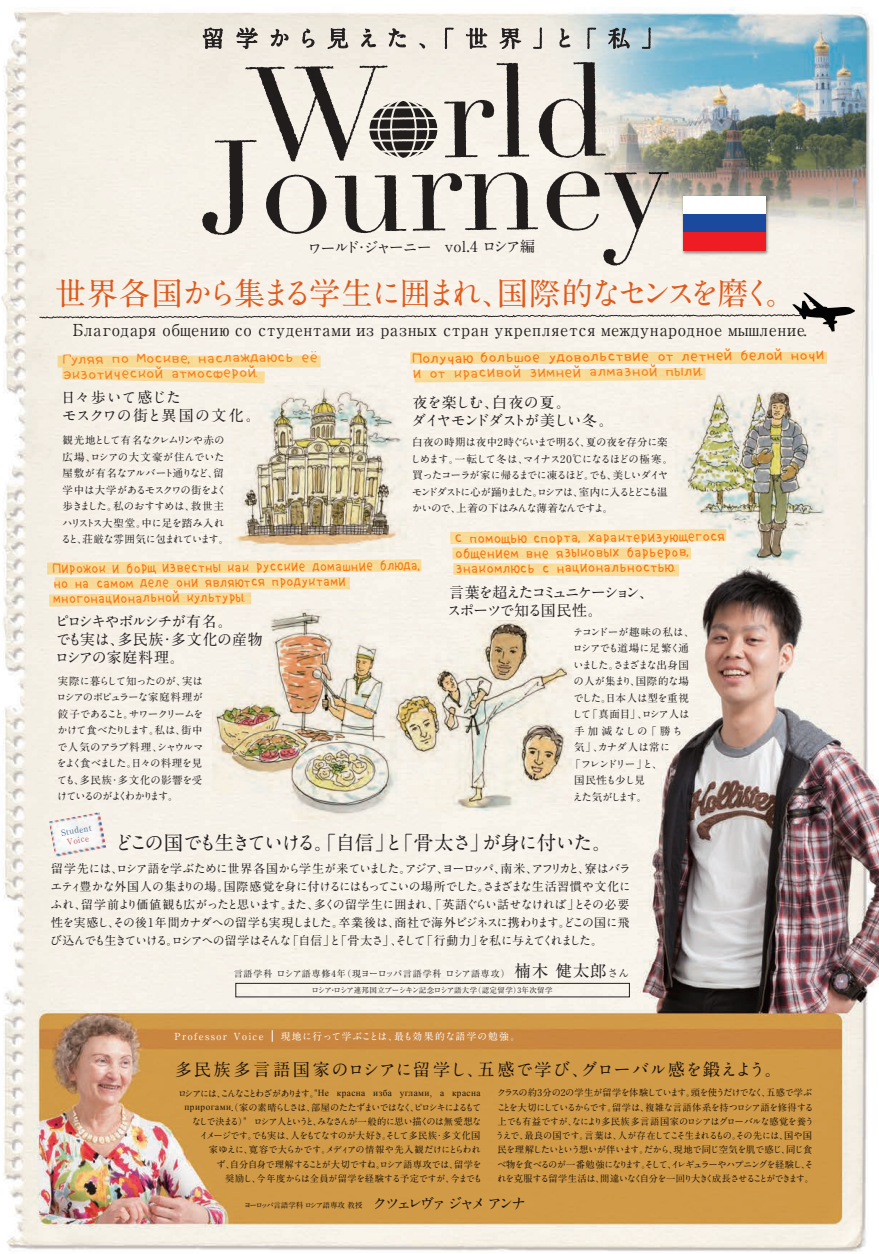
<style>
.page{position:relative;width:879px;height:1254px;background:#fff}
.page>*{position:absolute;margin:0;border:0;box-sizing:border-box;transform-origin:0 0}
.t1{font:700 31.5px "A1 Mincho Std";letter-spacing:-.13em;color:#e7601f}
.t2{font:700 19.5px "A1 Mincho Std";letter-spacing:-.09em;color:#231f20}
.t3{font:700 17.25px "A1 Mincho Std";letter-spacing:.065em;color:#231f20}
.t4{font:16.5px "Ryumin Pr 6 N";letter-spacing:-.41em;color:#231f20;scale:.95 1}
.t5{font:700 15px/18px "A1 Mincho Std";letter-spacing:-.05em;color:#231f20}
.t6{font:700 15px/18px "A1 Mincho Std";letter-spacing:-.11em;color:#231f20}
.t7{font:700 15px/18px "A1 Mincho Std";letter-spacing:-.075em;color:#231f20}
.t8{font:700 15px/18px "A1 Mincho Std";letter-spacing:-.015em;color:#231f20}
.t9{font:700 15px "A1 Mincho Std";letter-spacing:-.105em;color:#231f20}
.t10{font:14.85px/14.5px "The Little Bird FONTS";color:#f58220}
.t11{font:14.85px/14.5px "The Little Bird FONTS";color:#f58220;scale:.85 1}
.t12{font:14.85px/14.9px "The Little Bird FONTS";color:#f58220;scale:.9 1}
.t13{font:700 12px/18px "A1 Mincho Std";letter-spacing:-.075em;color:#231f20}
.t14{font:700 10.5px/16.5px "A1 Mincho Std";letter-spacing:-.075em;color:#231f20}
.t15{font:700 10.5px/16.5px "A1 Mincho Std";letter-spacing:-.095em;color:#231f20}
.t16{font:700 10.5px/16.5px "A1 Mincho Std";letter-spacing:-.05em;color:#231f20}
.t17{font:700 10.5px "A1 Mincho Std";letter-spacing:.01em;color:#231f20}
.t18{font:700 10.5px "A1 Mincho Std";letter-spacing:-.165em;color:#231f20}
.t19{font:700 10.5px "A1 Mincho Std";letter-spacing:-.04em;color:#231f20}
.t20{font:700 10.5px "A1 Mincho Std";letter-spacing:-.1em;color:#231f20}
.t21{font:700 10.5px "A1 Mincho Std";color:#231f20}
.t22{font:700 10.5px "A1 Mincho Std";letter-spacing:.19em;color:#231f20}
.t23{font:700 9.75px "A1 Mincho Std";letter-spacing:.055em;color:#fff}
.t24{font:700 9.75px "A1 Mincho Std";letter-spacing:.15em;color:#fff}
.t25{font:700 9.3px/14.2px "A1 Mincho Std";letter-spacing:-.08em;color:#231f20;text-align:right}
.t26{font:9.3px "Times New Roman";letter-spacing:.045em;color:#231f20}
.t27{font:9px "Ryumin Pro";letter-spacing:.085em;color:#231f20}
.t28{font:700 8.25px "A1 Mincho Std";color:#4a6e94}
.t29{font:700 8.25px "A1 Mincho Std";color:#c25763}
.t30{font:7.5px "Ryumin Pro";letter-spacing:-.03em;color:#231f20}
.t31{font:700 7.5px "A1 Mincho Std";letter-spacing:-.09em;color:#231f20}
.s1{font-size:16.5px}
.s2{font-size:10.5px}
.s3{font-family:"A1 Mincho Std";font-weight:700}
.s4{font-family:"Times New Roman";font-weight:400}
.s5{font-size:15px}
</style>
<div class="page">
<img style="left:1px;top:7px;width:878px;height:1245px">
<h3 class="t9" style="left:307px;top:235px;width:229px">ワールド・ジャーニー vol.4 ロシア編</h3>
<h1 class="t1" style="left:55px;top:267px;width:744px">世界各国から集まる学生に囲まれ、国際的なセンスを磨く。</h1>
<h3 class="t4" style="left:71px;top:317px;width:778px">Благодаря общению со студентами из разных стран укрепляется международное мышление.</h3>
<h3 class="t10" style="left:410px;top:352px;width:420px;rotate:-1deg">Получаю большое удовольствие от летней белой ночи и от красивой зимней алмазной пыли.</h3>
<h3 class="t10" style="left:60px;top:352px;width:264px;rotate:-1deg">Гуляя по Москве, наслаждаюсь её экзотической атмосферой.</h3>
<h3 class="t8" style="left:61px;top:386px;width:202px">日々歩いて感じた<br>モスクワの街と異国の文化。</h3>
<h3 class="t7" style="left:411px;top:391px;width:204px">夜を楽しむ、白夜の夏。<br>ダイヤモンドダストが美しい冬。</h3>
<p class="t16" style="left:61px;top:430px;width:170px">観光地として有名なクレムリンや赤の広場、ロシアの大文豪が住んでいた屋敷が有名なアルバート通りなど、留学中は大学があるモスクワの街をよく歩きました。私のおすすめは、救世主ハリストス大聖堂。中に足を踏み入れると、荘厳な雰囲気に包まれています。</p>
<p class="t15" style="left:411px;top:433px;width:264px">白夜の時期は夜中2時ぐらいまで明るく、夏の夜を存分に楽しめます。一転して冬は、マイナス20℃になるほどの極寒。買ったコーラが家に帰るまでに凍るほど。でも、美しいダイヤモンドダストに心が踊りました。ロシアは、室内に入るとどこも温かいので、上着の下はみんな薄着なんですよ。</p>
<h3 class="t12" style="left:452px;top:532px;width:309px;rotate:-1deg">С помощью спорта, характеризующегося общением вне языковых барьеров, знакомлюсь с национальностью.</h3>
<h3 class="t11" style="left:50px;top:562px;width:440px;rotate:-1deg">Пирожок и борщ известны как русские домашние блюда, но на самом деле они являются продуктами многонациональной культуры.</h3>
<h3 class="t6" style="left:447px;top:581px;width:209px">言葉を超えたコミュニケーション、スポーツで知る国民性。</h3>
<h3 class="t5" style="left:55px;top:610px;width:210px">ピロシキやボルシチが有名。<br>でも実は、多民族・多文化の産物ロシアの家庭料理。</h3>
<p class="t17" style="left:573px;top:623px;width:123px">テコンドーが趣味の私は、</p>
<p class="t20" style="left:572px;top:639px;width:118px">ロシアでも道場に足繁く通</p>
<p class="t18" style="left:573px;top:656px;width:117px">いました。さまざまな出身国</p>
<p class="t21" style="left:573px;top:672px;width:117px">の人が集まり、国際的な場</p>
<p class="t16" style="left:573px;top:688px;width:117px">でした。日本人は型を重視</p>
<p class="t19" style="left:572px;top:705px;width:119px">して「真面目」、ロシア人は</p>
<p class="t22" style="left:574px;top:722px;width:110px">手加減なしの「勝ち</p>
<p class="t17" style="left:574px;top:738px;width:98px">気」、カナダ人は常に</p>
<p class="t14" style="left:570px;top:754px;width:94px">「フレンドリー」と、</p>
<p class="t14" style="left:574px;top:770px;width:72px">国民性も少し見</p>
<p class="t18" style="left:572px;top:788px;width:76px">えた気がします。</p>
<p class="t14" style="left:56px;top:671px;width:149px">実際に暮らして知ったのが、実はロシアのポピュラーな家庭料理が餃子であること。サワークリームをかけて食べたりします。私は、街中で人気のアラブ料理、シャウルマをよく食べました。日々の料理を見ても、多民族・多文化の影響を受けているのがよくわかります。</p>
<p class="t28" style="left:60px;top:826px;width:33px;rotate:-10deg">Student</p>
<p class="t29" style="left:66px;top:835px;width:24px;rotate:-10deg">Voice</p>
<h2 class="t2" style="left:114px;top:826px;width:499px">どこの国でも生きていける。「自信」と「骨太さ」が身に付いた。</h2>
<p class="t13" style="left:50px;top:858px;width:582px">留学先には、ロシア語を学ぶために世界各国から学生が来ていました。アジア、ヨーロッパ、南米、アフリカと、寮はバラエティ豊かな外国人の集まりの場。国際感覚を身に付けるにはもってこいの場所でした。さまざまな生活習慣や文化にふれ、留学前より価値観も広がったと思います。また、多くの留学生に囲まれ、「英語ぐらい話せなければ」とその必要性を実感し、その後1年間カナダへの留学も実現しました。卒業後は、商社で海外ビジネスに携わります。どこの国に飛び込んでも生きていける。ロシアへの留学はそんな「自信」と「骨太さ」、そして「行動力」を私に与えてくれました。</p>
<p class="t27" style="left:234px;top:966px;width:397px">言語学科 ロシア語専修4年（現ヨーロッパ言語学科 ロシア語専攻）<span class="s1">楠木 健太郎</span><span class="s2">さん</span></p>
<p class="t30" style="left:311px;top:984px;width:243px">ロシア・ロシア連邦国立プーシキン記念ロシア語大学（認定留学）3年次留学</p>
<p class="t24" style="left:174px;top:1028px;width:91px">Professor Voice</p>
<p class="t23" style="left:281px;top:1028px;width:241px">現地に行って学ぶことは、最も効果的な語学の勉強。</p>
<h3 class="t3" style="left:174px;top:1055px;width:609px">多民族多言語国家のロシアに留学し、五感で学び、グローバル感を鍛えよう。</h3>
<p class="t26" style="left:177px;top:1086px;width:305px"><span class="s3">ロシアには、こんなことわざがあります。"</span>Не красна изба углами, а красна</p>
<p class="t25" style="left:185px;top:1098px;width:299px"><span class="s4">прирогами</span>.（家の素晴らしさは、部屋のたたずまいではなく、ピロシキによるもてなしで決まる）" ロシア人というと、みなさんが一般的に思い描くのは無愛想なイメージです。でも実は、人をもてなすのが大好き。そして多民族・多文化国<br>家ゆえに、寛容で大らかです。メディアの情報や先入観だけにとらわれ<br>ず、自分自身で理解することが大切ですね。ロシア語専攻では、留学を<br>奨励し、今年度からは全員が留学を経験する予定ですが、今までも</p>
<p class="t25" style="left:496px;top:1084px;width:320px;text-align:left">クラスの約3分の2の学生が留学を体験しています。頭を使うだけでなく、五感で学ぶことを大切にしているからです。留学は、複雑な言語体系を持つロシア語を修得する上でも有益ですが、なにより多民族多言語国家のロシアはグローバルな感覚を養ううえで、最良の国です。言葉は、人が存在してこそ生まれるもの。その先には、国や国民を理解したいという想いが伴います。だから、現地で同じ空気を肌で感じ、同じ食べ物を食べるのが一番勉強になります。そして、イレギュラーやハプニングを経験し、それを克服する留学生活は、間違いなく自分を一回り大きく成長させることができます。</p>
<p class="t31" style="left:243px;top:1198px;width:284px">ヨーロッパ言語学科 ロシア語専攻 教授 <span class="s5">クツェレヴァ ジャメ アンナ</span></p>
</div>
